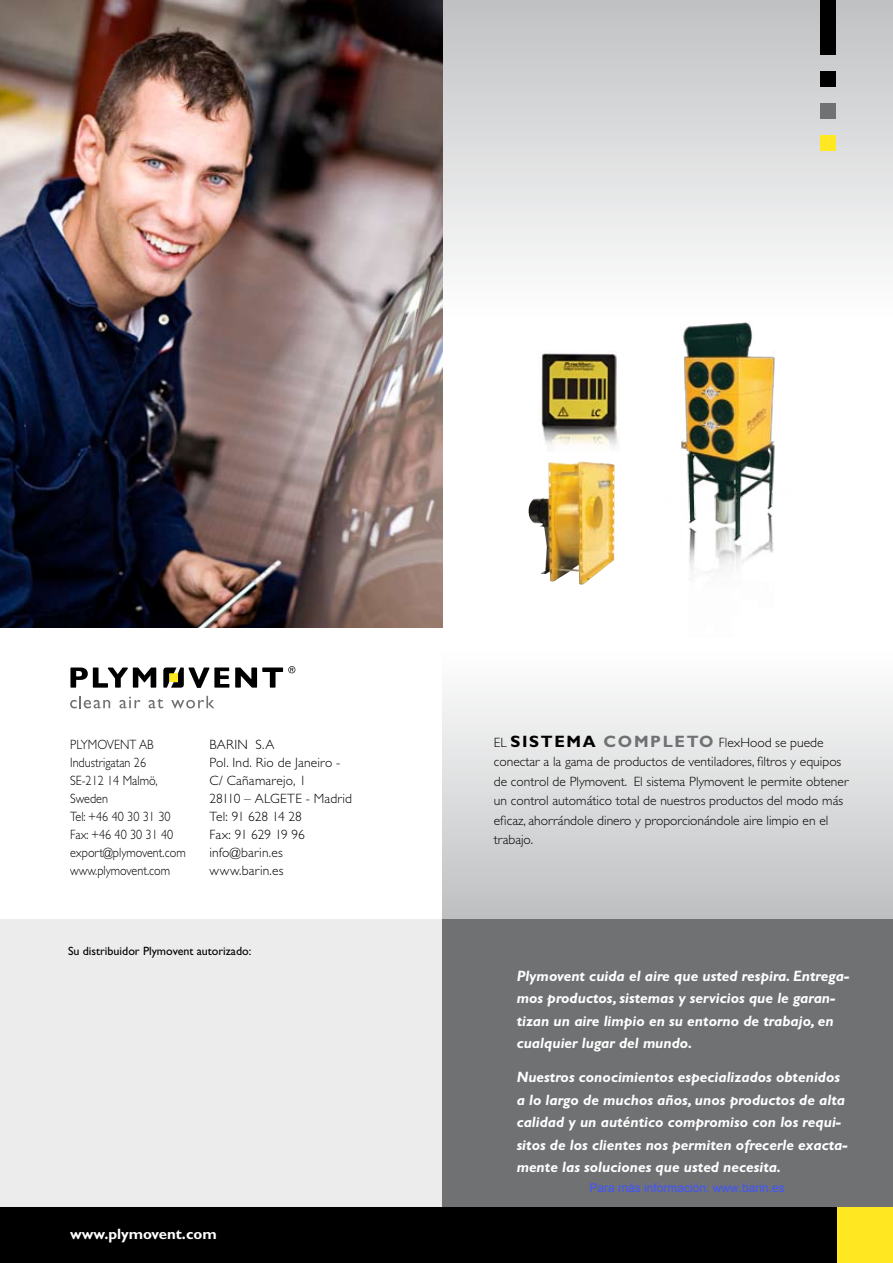
<style>
.page{position:relative;width:893px;height:1263px;background:#fff}
.page>*{position:absolute;margin:0;border:0;box-sizing:border-box;transform-origin:0 0}
.t1{font:italic 700 15px/22.5px "Gill Sans Std";color:#fff}
.t2{font:700 15px "Gill Sans Std";color:#fff}
.t3{font:300 13.5px/18px "Gill Sans Std";color:#000}
.t4{font:300 13.5px/18px "Gill Sans Std";color:#000;scale:.9 1}
.t5{font:12px "Gill Sans Std";color:#000}
.t6{font:12px "Arial";color:#4054ff}
.s1{font-weight:700;font-size:16.5px}
.s2{font-weight:700;font-size:16.5px;color:#707173}
</style>
<div class="page">
<div style="left:0;top:919px;width:442px;height:294px;background:#ececed"></div>
<div style="left:442px;top:647px;width:451px;height:277px;background:linear-gradient(to bottom,#fff,#bdbec0)"></div>
<div style="left:442px;top:0;width:451px;height:322px;background:linear-gradient(to bottom,#c0c1c3,#fff)"></div>
<img style="left:528px;top:461px;width:87px;height:124px">
<div style="left:442px;top:919px;width:451px;height:341px;background:#707173"></div>
<img style="left:0;top:0;width:442px;height:628px">
<div style="left:820px;top:135px;width:16px;height:16px;background:#ffe822"></div>
<div style="left:820px;top:103px;width:16px;height:16px;background:#707173"></div>
<div style="left:820px;top:71px;width:16px;height:16px;background:#000"></div>
<div style="left:820px;top:0;width:16px;height:55px;background:#000"></div>
<svg style="left:70px;top:667px;width:86px;height:21px"></svg>
<svg style="left:235px;top:666px;width:60px;height:22px"></svg>
<svg style="left:163px;top:667px;width:66px;height:21px"></svg>
<svg style="left:70px;top:696px;width:40px;height:12px"></svg>
<svg style="left:119px;top:697px;width:21px;height:11px"></svg>
<svg style="left:149px;top:698px;width:14px;height:10px"></svg>
<svg style="left:171px;top:696px;width:43px;height:12px"></svg>
<img style="left:681px;top:323px;width:94px;height:250px">
<img style="left:539px;top:351px;width:79px;height:96px">
<div style="left:0;top:1208px;width:889px;height:55px;background:#000"></div>
<div style="left:838px;top:1208px;width:55px;height:55px;background:#ffe822"></div>
<p class="t4" style="left:70px;top:736px;width:130px">PLYMOVENT AB<br>Industrigatan 26<br>SE-212 14 Malmö,<br>Sweden<br>Tel: +46 40 30 31 30<br>Fax: +46 40 30 31 40 export@plymovent.com www.plymovent.com</p>
<p class="t3" style="left:209px;top:736px;width:144px">BARIN S.A<br>Pol. Ind. Rio de Janeiro -<br>C/ Cañamarejo, 1<br>28110 – ALGETE - Madrid<br>Tel: 91 628 14 28<br>Fax: 91 629 19 96 info@barin.es www.barin.es</p>
<p class="t5" style="left:68px;top:944px;width:185px">Su distribuidor Plymovent autorizado:</p>
<p class="t2" style="left:70px;top:1225px;width:148px">www.plymovent.com</p>
<p class="t3" style="left:494px;top:733px;width:356px;line-height:19.5px">EL <span class="s1">SISTEMA</span> <span class="s2">com pleto</span> FlexHood se puede conectar a la gama de productos de ventiladores, filtros y equipos de control de Plymovent. El sistema Plymovent le permite obtener un control automático total de nuestros productos del modo más eficaz, ahorrándole dinero y proporcionándole aire limpio en el trabajo.</p>
<p class="t1" style="left:517px;top:965px;width:334px">Plymovent cuida el aire que usted respira. Entrega&shy;mos productos, sistemas y servicios que le garan&shy;tizan un aire limpio en su entorno de trabajo, en cualquier lugar del mundo.</p>
<p class="t1" style="left:517px;top:1066px;width:333px">Nuestros conocimientos especializados obtenidos a lo largo de muchos años, unos productos de alta calidad y un auténtico compromiso con los requi&shy;sitos de los clientes nos permiten ofrecerle exacta&shy;mente las soluciones que usted necesita.</p>
<p class="t6" style="left:590px;top:1179px;width:197px">Para más información: www.barin.es</p>
</div>
